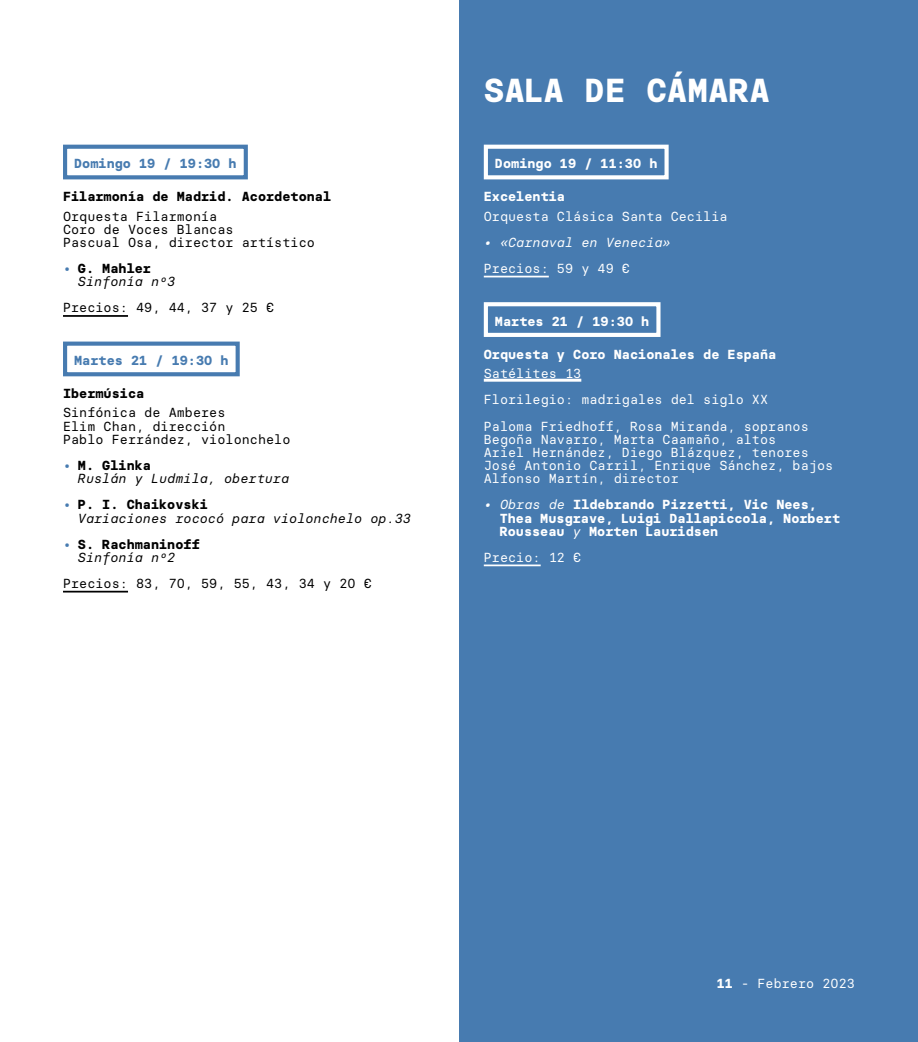
<style>
.page{position:relative;width:918px;height:1042px;background:#fff}
.page>*{position:absolute;margin:0;border:0;box-sizing:border-box;transform-origin:0 0}
.t1{font:700 33.25px "Basier Circle Mono";color:#fff}
.t2{font:13.12px/13.1px "Basier Circle Mono";color:#fff}
.t3{font:13.12px/13.1px "Basier Circle Mono";color:#000}
.t4{font:700 13.12px/13.1px "Basier Circle Mono";color:#fff}
.t5{font:italic 13.12px/13.1px "Basier Circle Mono";color:#000}
.t6{font:700 13.12px/13.1px "Basier Circle Mono";color:#000}
.t7{font:700 13.12px "Basier Circle Mono";color:#477bb0}
.t8{font:italic 13.12px "Basier Circle Mono";color:#fff}
.s1{font-weight:700;font-style:normal;color:#477bb0}
.s2{font-weight:700;font-style:normal}
.s3{color:#477bb0}
.s4{font-weight:400;font-style:italic}
.s5{font-weight:700}
</style>
<div class="page">
<div style="left:459px;top:0;width:459px;height:1042px;background:#477bb0"></div>
<hr style="left:484px;top:276px;width:65px;height:1px;background:#fff">
<hr style="left:484px;top:379px;width:97px;height:3px;background:#fff">
<hr style="left:484px;top:564px;width:57px;height:2px;background:#fff">
<div style="left:484px;top:145px;width:184px;height:34px;border:4px solid #fff"></div>
<div style="left:484px;top:302px;width:176px;height:35px;border:4px solid #fff"></div>
<hr style="left:63px;top:315px;width:65px;height:2px;background:#000">
<hr style="left:63px;top:591px;width:65px;height:1px;background:#000">
<div style="left:63px;top:145px;width:185px;height:34px;border:4px solid #477bb0"></div>
<div style="left:63px;top:341px;width:177px;height:35px;border:4px solid #477bb0"></div>
<p class="t7" style="left:74px;top:155px;width:164px">Domingo 19 / 19:30 h</p>
<p class="t6" style="left:63px;top:190px;width:270px">Filarmonía de Madrid. Acordetonal</p>
<p class="t3" style="left:63px;top:209px;width:253px">Orquesta Filarmonía<br>Coro de Voces Blancas<br>Pascual Osa, director artístico</p>
<p class="t5" style="left:78px;top:262px;width:99px;text-indent:-15px"><span class="s1">•</span> <span class="s2">G. Mahler<br></span>Sinfonía nº3</p>
<p class="t3" style="left:63px;top:301px;width:213px">Precios: 49, 44, 37 y 25 €</p>
<p class="t7" style="left:74px;top:352px;width:156px">Martes 21 / 19:30 h</p>
<p class="t6" style="left:63px;top:387px;width:83px">Ibermúsica</p>
<p class="t3" style="left:63px;top:406px;width:229px">Sinfónica de Amberes<br>Elim Chan, dirección<br>Pablo Ferrández, violonchelo</p>
<p class="t5" style="left:78px;top:458px;width:213px;text-indent:-15px"><span class="s1">•</span> <span class="s2">M. Glinka<br></span>Ruslán y Ludmila, obertura</p>
<p class="t5" style="left:78px;top:498px;width:335px;text-indent:-15px"><span class="s1">•</span> <span class="s2">P. I. Chaikovski<br></span>Variaciones rococó para violonchelo op.33</p>
<p class="t6" style="left:78px;top:537px;width:123px;text-indent:-15px"><span class="s3">•</span> S. Rachmaninoff<br><span class="s4">Sinfonía nº2</span></p>
<p class="t3" style="left:63px;top:577px;width:310px">Precios: 83, 70, 59, 55, 43, 34 y 20 €</p>
<h1 class="t1" style="left:484px;top:70px;width:288px">SALA DE CÁMARA</h1>
<p class="t4" style="left:495px;top:157px;width:164px">Domingo 19 / 11:30 h</p>
<p class="t4" style="left:484px;top:190px;width:83px">Excelentia</p>
<p class="t2" style="left:484px;top:209px;width:245px">Orquesta Clásica Santa Cecilia</p>
<p class="t8" style="left:484px;top:234px;width:188px">• «Carnaval en Venecia»</p>
<p class="t2" style="left:484px;top:262px;width:148px">Precios: 59 y 49 €</p>
<p class="t4" style="left:495px;top:314px;width:156px">Martes 21 / 19:30 h</p>
<p class="t4" style="left:484px;top:347px;width:294px">Orquesta y Coro Nacionales de España</p>
<p class="t2" style="left:484px;top:360px;width:326px;line-height:26.2px">Satélites 13<br>Florilegio: madrigales del siglo XX<br>Paloma Friedhoff, Rosa Miranda, sopranos</p>
<p class="t2" style="left:484px;top:432px;width:351px">Begoña Navarro, Marta Caamaño, altos<br>Ariel Hernández, Diego Blázquez, tenores José Antonio Carril, Enrique Sánchez, bajos Alfonso Martín, director</p>
<p class="t4" style="left:500px;top:498px;width:342px;text-indent:-16px"><span class="s4">• Obras de</span> Ildebrando Pizzetti, Vic Nees,<br>Thea Musgrave, Luigi Dallapiccola, Norbert<br>Rousseau <span class="s4">y</span> Morten Lauridsen</p>
<p class="t2" style="left:484px;top:550px;width:99px">Precio: 12 €</p>
<p class="t2" style="left:717px;top:976px;width:140px"><span class="s5">11</span> - Febrero 2023</p>
</div>
